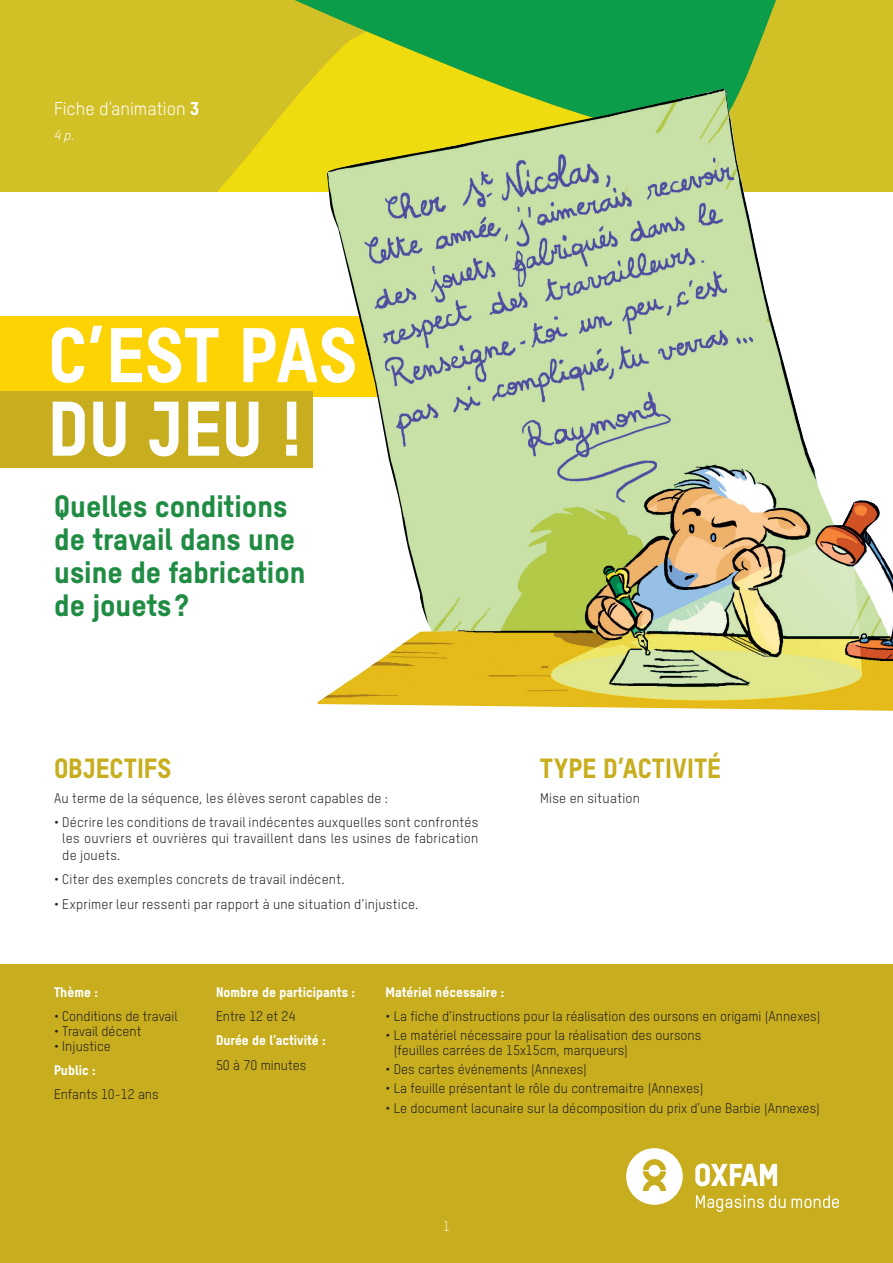
<style>
.page{position:relative;width:893px;height:1263px;background:#fff}
.page>*{position:absolute;margin:0;border:0;box-sizing:border-box;transform-origin:0 0}
.t1{font:75px/73.5px "T Star Pro Heavy";letter-spacing:.01em;color:#fff}
.t2{font:30px/33px "T Star Pro Heavy";color:#208c43}
.t3{font:27px "T Star Pro Heavy";letter-spacing:.015em;color:#c8ae1f}
.t4{font:18px "T Star Pro Regular";color:#fff}
.t5{font:13.5px/16.2px "T Star Pro Regular";color:#231f20;text-align:justify}
.t6{font:13.5px "T Star Pro Regular";letter-spacing:.02em;color:#231f20}
.t7{font:13.5px "T Star Pro Heavy";color:#fff}
.t8{font:italic 13.5px "T Star Pro Regular";color:#fff}
.t9{font:13.5px "T Star Pro Light";color:#fff}
.s1{font-family:"T Star Pro Heavy"}
</style>
<div class="page">
<div style="left:790px;top:0;width:103px;height:89px;background:#d2c027"></div>
<svg style="left:0;top:46px;width:318px;height:145px;background:#d6c422"></svg>
<svg style="left:86px;top:0;width:704px;height:144px;background:#7bb333"></svg>
<div style="left:0;top:0;width:177px;height:46px;background:#d2c027"></div>
<div style="left:0;top:964px;width:893px;height:299px;background:#c8ae1f"></div>
<div style="left:0;top:316px;width:395px;height:80px;background:#fed304"></div>
<div style="left:0;top:391px;width:313px;height:76px;background:#c8ae1f"></div>
<img style="left:318px;top:89px;width:575px;height:622px">
<svg style="left:696px;top:1195px;width:90px;height:17px"></svg>
<svg style="left:792px;top:1195px;width:47px;height:13px"></svg>
<svg style="left:626px;top:1148px;width:57px;height:57px"></svg>
<svg style="left:695px;top:1163px;width:82px;height:23px"></svg>
<h3 class="t4" style="left:54px;top:96px;width:147px">Fiche d’animation <span class="s1">3</span></h3>
<p class="t8" style="left:54px;top:126px;width:22px">4 p.</p>
<h1 class="t1" style="left:48px;top:311px;width:311px">C’EST PAS<br>DU JEU !</h1>
<h2 class="t2" style="left:54px;top:486px;width:253px">Quelles conditions de travail dans une usine de fabrication de jouets ?</h2>
<h3 class="t3" style="left:54px;top:747px;width:119px">OBJECTIFS</h3>
<p class="t6" style="left:54px;top:788px;width:336px">Au terme de la séquence, les élèves seront capables de :</p>
<p class="t5" style="left:62px;top:813px;width:418px;text-indent:-8px">• Décrire les conditions de travail indécentes auxquelles sont confrontés les ouvriers et ouvrières qui travaillent dans les usines de fabrication de jouets.</p>
<p class="t5" style="left:54px;top:870px;width:292px">• Citer des exemples concrets de travail indécent.</p>
<p class="t6" style="left:54px;top:895px;width:366px">• Exprimer leur ressenti par rapport à une situation d’injustice.</p>
<h3 class="t3" style="left:540px;top:747px;width:182px">TYPE D’ACTIVITÉ</h3>
<p class="t6" style="left:540px;top:788px;width:101px">Mise en situation</p>
<p class="t7" style="left:54px;top:982px;width:45px">Thème :</p>
<p class="t5" style="left:54px;top:1007px;width:125px">• Conditions de travail</p>
<p class="t5" style="left:54px;top:1022px;width:89px">• Travail décent</p>
<p class="t5" style="left:54px;top:1037px;width:58px">• Injustice</p>
<p class="t7" style="left:54px;top:1060px;width:43px">Public :</p>
<p class="t5" style="left:54px;top:1085px;width:106px">Enfants 10-12 ans</p>
<p class="t7" style="left:216px;top:982px;width:140px">Nombre de participants :</p>
<p class="t5" style="left:216px;top:1007px;width:81px">Entre 12 et 24</p>
<p class="t7" style="left:216px;top:1030px;width:111px">Durée de l’activité :</p>
<p class="t5" style="left:216px;top:1056px;width:92px">50 à 70 minutes</p>
<p class="t7" style="left:385px;top:982px;width:120px">Matériel nécessaire :</p>
<p class="t5" style="left:385px;top:1007px;width:437px">• La fiche d’instructions pour la réalisation des oursons en origami (Annexes)</p>
<p class="t5" style="left:394px;top:1026px;width:309px;line-height:15px;text-indent:-8px">• Le matériel nécessaire pour la réalisation des oursons (feuilles carrées de 15x15cm, marqueurs)</p>
<p class="t5" style="left:385px;top:1060px;width:203px">• Des cartes événements (Annexes)</p>
<p class="t5" style="left:385px;top:1079px;width:319px">• La feuille présentant le rôle du contremaitre (Annexes)</p>
<p class="t5" style="left:385px;top:1099px;width:436px">• Le document lacunaire sur la décomposition du prix d’une Barbie (Annexes)</p>
<p class="t9" style="left:443px;top:1217px;width:8px">1</p>
</div>
